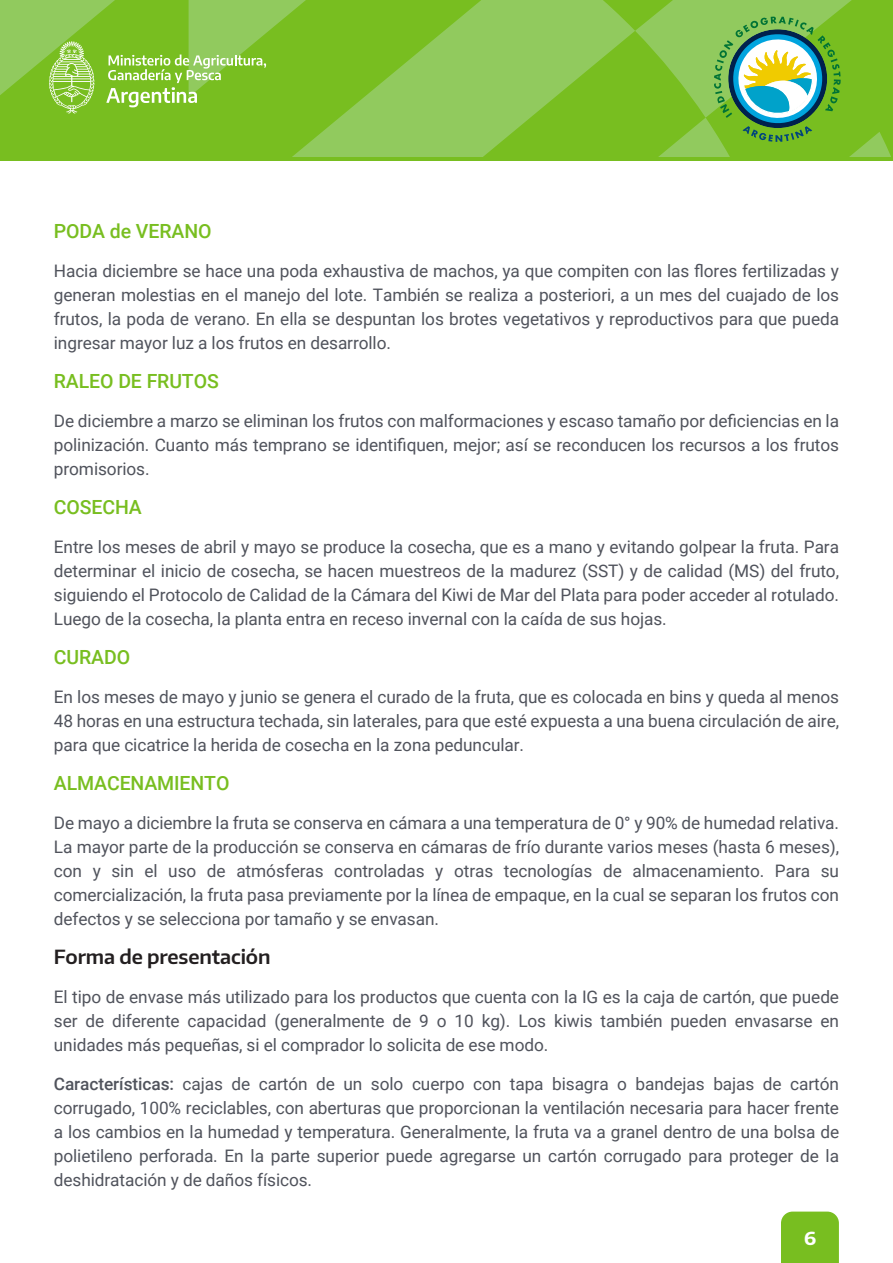
<style>
.page{position:relative;width:893px;height:1263px;background:#fff}
.page>*{position:absolute;margin:0;border:0;box-sizing:border-box;transform-origin:0 0}
.t1{font:500 19.5px "Roboto";letter-spacing:-.005em;color:#78be20}
.t2{font:600 19.5px "Encode Sans";letter-spacing:-.005em;color:#231f20}
.t3{font:700 18px "Encode Sans";color:#fff}
.t4{font:17.25px/24px "Roboto";letter-spacing:-.005em;color:#50535c;text-align:justify}
.s1{font-weight:500}
</style>
<div class="page">
<div style="left:0;top:0;width:893px;height:160px;background:#78be20"></div>
<svg style="left:0;top:0;width:106px;height:114px;fill:#91ca5e"></svg>
<svg style="left:49px;top:41px;width:45px;height:72px"></svg>
<svg style="left:106px;top:0;width:785px;height:156px"></svg>
<div style="left:781px;top:1211px;width:58px;height:52px;background:#78be20"></div>
<p class="t1" style="left:54px;top:223px;width:159px">PODA de VERANO</p>
<p class="t4" style="left:54px;top:260px;width:787px">Hacia diciembre se hace una poda exhaustiva de machos, ya que compiten con las flores fertilizadas y generan molestias en el manejo del lote. También se realiza a posteriori, a un mes del cuajado de los frutos, la poda de verano. En ella se despuntan los brotes vegetativos y reproductivos para que pueda ingresar mayor luz a los frutos en desarrollo.</p>
<p class="t1" style="left:54px;top:373px;width:166px">RALEO DE FRUTOS</p>
<p class="t4" style="left:54px;top:410px;width:787px">De diciembre a marzo se eliminan los frutos con malformaciones y escaso tamaño por deficiencias en la polinización. Cuanto más temprano se identifiquen, mejor; así se reconducen los recursos a los frutos promisorios.</p>
<p class="t1" style="left:54px;top:499px;width:89px">COSECHA</p>
<p class="t4" style="left:54px;top:536px;width:787px">Entre los meses de abril y mayo se produce la cosecha, que es a mano y evitando golpear la fruta. Para determinar el inicio de cosecha, se hacen muestreos de la madurez (SST) y de calidad (MS) del fruto, siguiendo el Protocolo de Calidad de la Cámara del Kiwi de Mar del Plata para poder acceder al rotulado.<br>Luego de la cosecha, la planta entra en receso invernal con la caída de sus hojas.</p>
<p class="t1" style="left:54px;top:649px;width:78px">CURADO</p>
<p class="t4" style="left:54px;top:686px;width:787px">En los meses de mayo y junio se genera el curado de la fruta, que es colocada en bins y queda al menos 48 horas en una estructura techada, sin laterales, para que esté expuesta a una buena circulación de aire, para que cicatrice la herida de cosecha en la zona peduncular.</p>
<p class="t1" style="left:54px;top:775px;width:177px">ALMACENAMIENTO</p>
<p class="t4" style="left:54px;top:812px;width:787px">De mayo a diciembre la fruta se conserva en cámara a una temperatura de 0° y 90% de humedad relativa.<br>La mayor parte de la producción se conserva en cámaras de frío durante varios meses (hasta 6 meses), con y sin el uso de atmósferas controladas y otras tecnologías de almacenamiento. Para su comercialización, la fruta pasa previamente por la línea de empaque, en la cual se separan los frutos con defectos y se selecciona por tamaño y se envasan.</p>
<p class="t2" style="left:54px;top:944px;width:218px">Forma de presentación</p>
<p class="t4" style="left:54px;top:986px;width:787px">El tipo de envase más utilizado para los productos que cuenta con la IG es la caja de cartón, que puede ser de diferente capacidad (generalmente de 9 o 10 kg). Los kiwis también pueden envasarse en unidades más pequeñas, si el comprador lo solicita de ese modo.</p>
<p class="t4" style="left:54px;top:1073px;width:787px"><span class="s1">Características:</span> cajas de cartón de un solo cuerpo con tapa bisagra o bandejas bajas de cartón corrugado, 100% reciclables, con aberturas que proporcionan la ventilación necesaria para hacer frente a los cambios en la humedad y temperatura. Generalmente, la fruta va a granel dentro de una bolsa de polietileno perforada. En la parte superior puede agregarse un cartón corrugado para proteger de la deshidratación y de daños físicos.</p>
<p class="t3" style="left:804px;top:1227px;width:14px">6</p>
</div>
